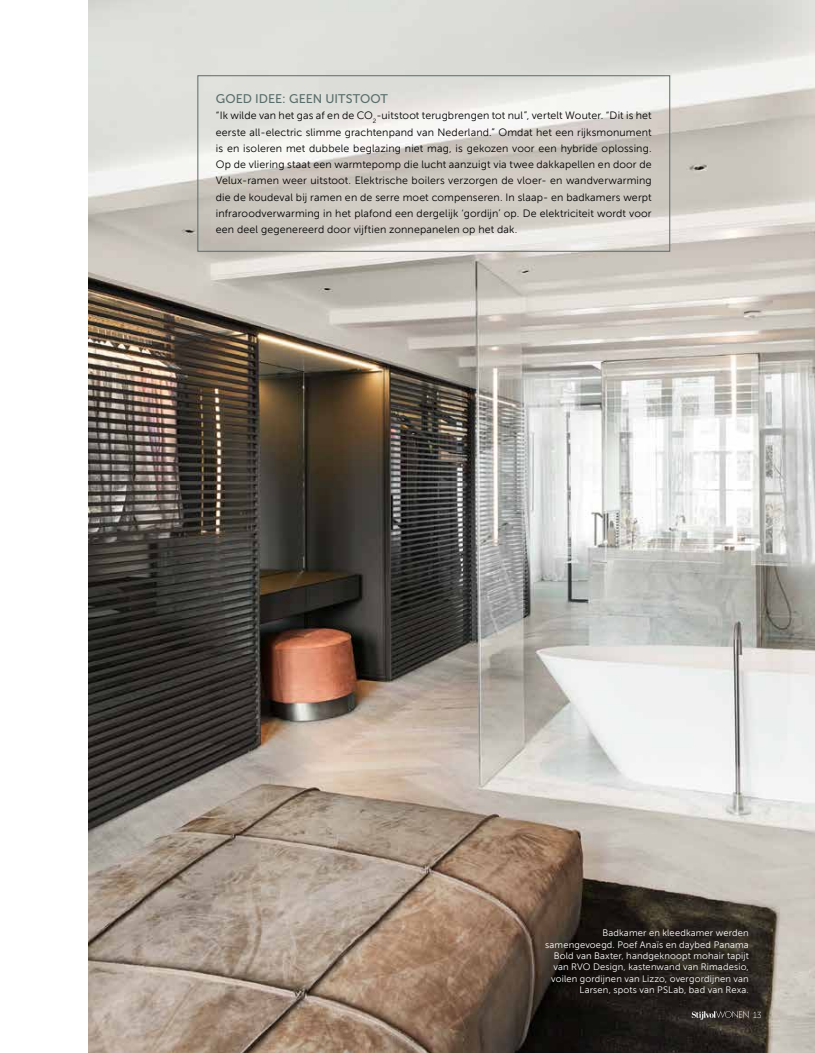
<style>
.page{position:relative;width:815px;height:1053px;background:#fff}
.page>*{position:absolute;margin:0;border:0;box-sizing:border-box;transform-origin:0 0}
.t1{font:12.5px "Museo Sans 500";letter-spacing:.005em;color:#596d6a}
.t2{font:10.62px/16.2px "Museo Sans 300";letter-spacing:.015em;color:#000;text-align:justify}
.t3{font:9.38px/11.2px "Museo Sans 300";letter-spacing:.015em;color:#fff;text-align:right}
.t4{font:8.75px "Museo Sans 100";color:#fff}
</style>
<div class="page">
<img style="left:89px;top:0;width:726px;height:1052px">
<div style="left:198px;top:75px;width:472px;height:176px;border:1px solid #596d6a"></div>
<svg style="left:692px;top:1010px;width:57px;height:9px"></svg>
<p class="t1" style="left:216px;top:92px;width:174px">GOED IDEE: GEEN UITSTOOT</p>
<p class="t2" style="left:216px;top:108px;width:437px">“Ik wilde van het gas af en de CO<sub>2</sub>-uitstoot terugbrengen tot nul”, vertelt Wouter. “Dit is het eerste all-electric slimme grachtenpand van Nederland.” Omdat het een rijksmonument is en isoleren met dubbele beglazing niet mag, is gekozen voor een hybride oplossing.<br>Op de vliering staat een warmtepomp die lucht aanzuigt via twee dakkapellen en door de Velux-ramen weer uitstoot. Elektrische boilers verzorgen de vloer- en wandverwarming die de koudeval bij ramen en de serre moet compenseren. In slaap- en badkamers werpt infraroodverwarming in het plafond een dergelijk ‘gordijn’ op. De elektriciteit wordt voor een deel gegenereerd door vijftien zonnepanelen op het dak.</p>
<p class="t3" style="left:545px;top:927px;width:205px">Badkamer en kleedkamer werden samengevoegd. Poef Anaïs en daybed Panama Bold van Baxter, handgeknoopt mohair tapijt van RVO Design, kastenwand van Rimadesio, voilen gordijnen van Lizzo, overgordijnen van Larsen, spots van PSLab, bad van Rexa.</p>
<p class="t4" style="left:753px;top:1010px;width:10px">13</p>
</div>
